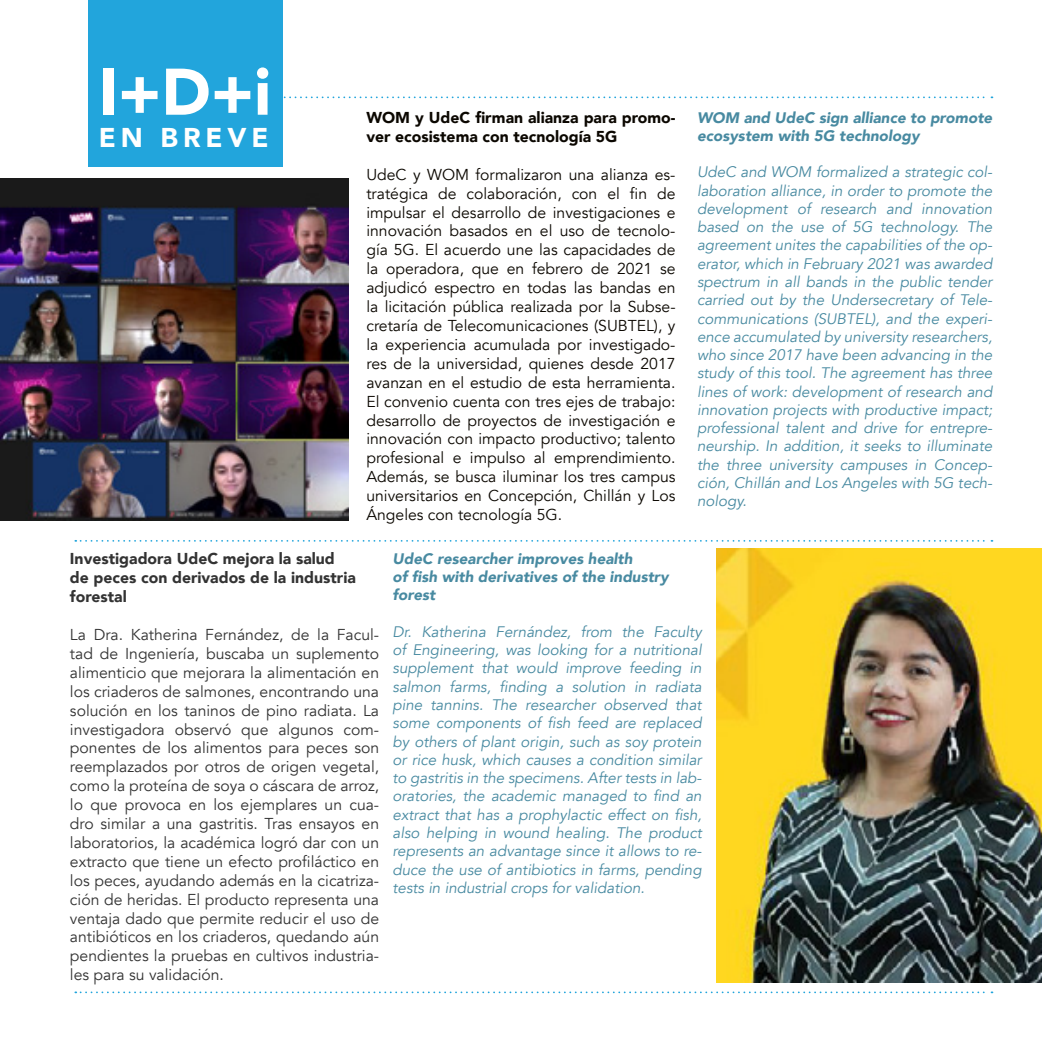
<style>
.page{position:relative;width:1042px;height:1042px;background:#fff}
.page>*{position:absolute;margin:0;border:0;box-sizing:border-box;transform-origin:0 0}
.t1{font:900 65.1px "Avenir";color:#fff}
.t2{font:900 27.12px "Avenir";letter-spacing:.18em;color:#fff}
.t3{font:15.75px/18.9px "Avenir";color:#333;text-align:justify}
.t4{font:15.75px/18.9px "Avenir";color:#0b0700;text-align:justify}
.t5{font:900 15.75px/18.9px "Avenir";color:#333}
.t6{font:900 15.75px/18.9px "Avenir";color:#0b0700}
.t7{font:italic 15.22px/18.2px "Avenir";color:#488aa1;text-align:justify}
.t8{font:italic 900 15.22px/18.2px "Avenir";color:#488aa1}
</style>
<div class="page">
<div style="left:89px;top:0;width:194px;height:167px;background:#22a5dc"></div>
<svg style="left:283px;top:96px;width:709px;height:2px"></svg>
<svg style="left:75px;top:540px;width:917px;height:2px"></svg>
<svg style="left:75px;top:991px;width:917px;height:2px"></svg>
<img style="left:0;top:179px;width:348px;height:342px">
<img style="left:717px;top:548px;width:325px;height:434px">
<h1 class="t1" style="left:99px;top:36px;width:174px">I+D+i</h1>
<h2 class="t2" style="left:99px;top:115px;width:171px">EN BREVE</h2>
<p class="t6" style="left:366px;top:108px;width:311px">WOM y UdeC firman alianza para promo&shy;ver ecosistema con tecnología 5G</p>
<p class="t4" style="left:366px;top:165px;width:311px">UdeC y WOM formalizaron una alianza es&shy;tratégica de colaboración, con el fin de impulsar el desarrollo de investigaciones e innovación basados en el uso de tecnolo&shy;gía 5G. El acuerdo une las capacidades de la operadora, que en febrero de 2021 se adjudicó espectro en todas las bandas en la licitación pública realizada por la Subse&shy;cretaría de Telecomunicaciones (SUBTEL), y la experiencia acumulada por investigado&shy;res de la universidad, quienes desde 2017 avanzan en el estudio de esta herramienta.<br>El convenio cuenta con tres ejes de trabajo: desarrollo de proyectos de investigación e innovación con impacto productivo; talento profesional e impulso al emprendimiento.<br>Además, se busca iluminar los tres campus universitarios en Concepción, Chillán y Los Ángeles con tecnología 5G.</p>
<p class="t8" style="left:697px;top:108px;width:297px">WOM and UdeC sign alliance to promote ecosystem with 5G technology</p>
<p class="t7" style="left:697px;top:163px;width:297px">UdeC and WOM formalized a strategic col&shy;laboration alliance, in order to promote the development of research and innovation based on the use of 5G technology. The agreement unites the capabilities of the op&shy;erator, which in February 2021 was awarded spectrum in all bands in the public tender carried out by the Undersecretary of Tele&shy;communications (SUBTEL), and the experi&shy;ence accumulated by university researchers, who since 2017 have been advancing in the study of this tool. The agreement has three lines of work: development of research and innovation projects with productive impact; professional talent and drive for entrepre&shy;neurship. In addition, it seeks to illuminate the three university campuses in Concep&shy;ción, Chillán and Los Angeles with 5G tech&shy;nology.</p>
<p class="t5" style="left:70px;top:549px;width:287px">Investigadora UdeC mejora la salud de peces con derivados de la industria forestal</p>
<p class="t3" style="left:70px;top:625px;width:311px">La Dra. Katherina Fernández, de la Facul&shy;tad de Ingeniería, buscaba un suplemento alimenticio que mejorara la alimentación en los criaderos de salmones, encontrando una solución en los taninos de pino radiata. La investigadora observó que algunos com&shy;ponentes de los alimentos para peces son reemplazados por otros de origen vegetal, como la proteína de soya o cáscara de arroz, lo que provoca en los ejemplares un cua&shy;dro similar a una gastritis. Tras ensayos en laboratorios, la académica logró dar con un extracto que tiene un efecto profiláctico en los peces, ayudando además en la cicatriza&shy;ción de heridas. El producto representa una ventaja dado que permite reducir el uso de antibióticos en los criaderos, quedando aún pendientes la pruebas en cultivos industria&shy;les para su validación.</p>
<p class="t8" style="left:392px;top:549px;width:277px">UdeC researcher improves health<br>of fish with derivatives of the industry forest</p>
<p class="t7" style="left:392px;top:623px;width:311px">Dr. Katherina Fernández, from the Faculty of Engineering, was looking for a nutritional supplement that would improve feeding in salmon farms, finding a solution in radiata pine tannins. The researcher observed that some components of fish feed are replaced by others of plant origin, such as soy protein or rice husk, which causes a condition similar to gastritis in the specimens. After tests in lab&shy;oratories, the academic managed to find an extract that has a prophylactic effect on fish, also helping in wound healing. The product represents an advantage since it allows to re&shy;duce the use of antibiotics in farms, pending tests in industrial crops for validation.</p>
</div>
